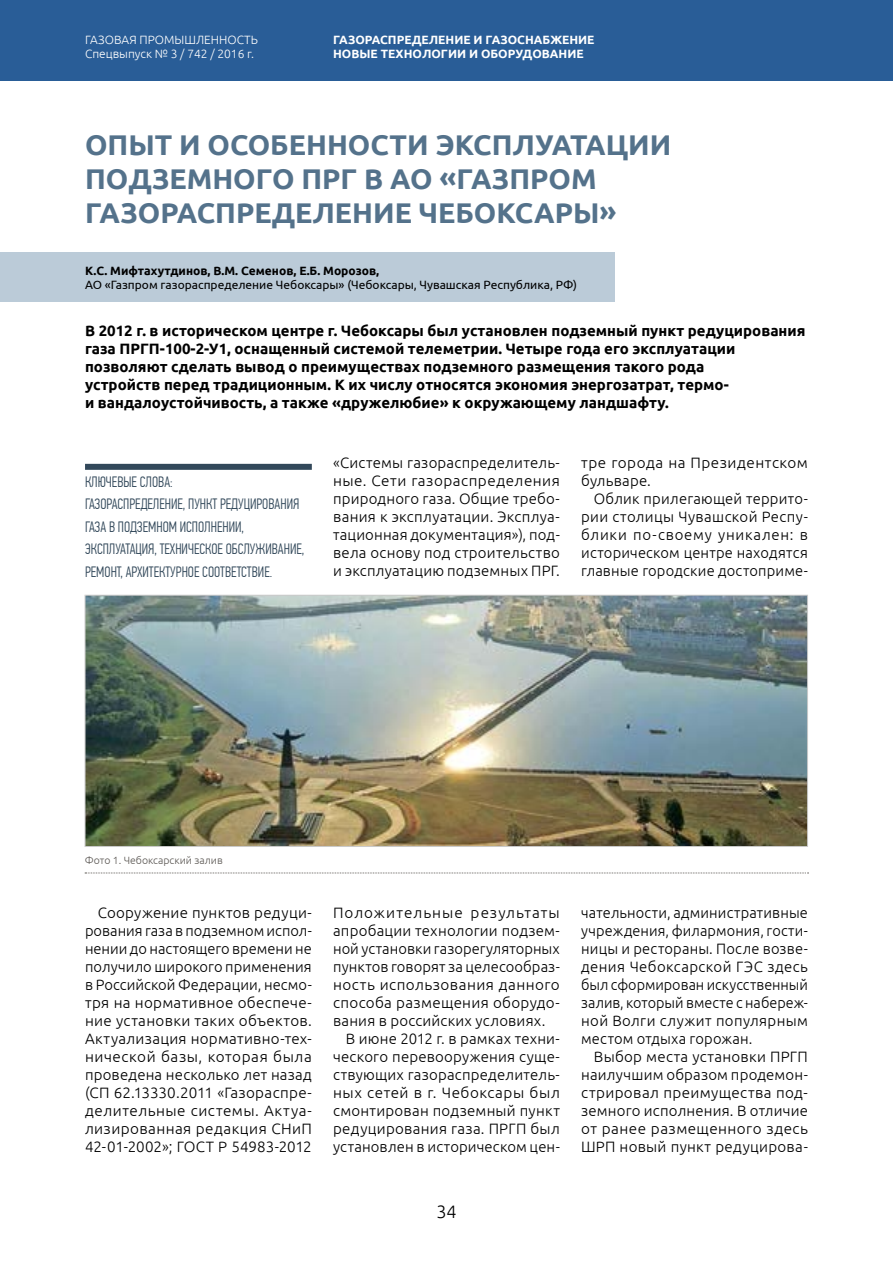
<style>
.page{position:relative;width:893px;height:1263px;background:#fff}
.page>*{position:absolute;margin:0;border:0;box-sizing:border-box;transform-origin:0 0}
.t1{font:700 28.5px/34.2px "Ubuntu";color:#54728b}
.t2{font:300 18px "Ubuntu";color:#000}
.t3{font:300 15px/18px "Ubuntu";letter-spacing:.015em;color:#000;text-align:justify}
.t4{font:700 15px/18px "Ubuntu";color:#000}
.t5{font:300 15px/22.5px "PF Din Text Comp Pro";color:#32485a}
.t6{font:300 15px "Ubuntu";letter-spacing:.07em;color:#000}
.t7{font:300 15px "Ubuntu";letter-spacing:.035em;color:#000}
.t8{font:12px "Ubuntu";color:#000}
.t9{font:700 12px/14.4px "Ubuntu";color:#fff}
.t10{font:300 12px/14.4px "Ubuntu";color:#fff}
.t11{font:700 12px "Ubuntu";color:#000}
.t12{font:300 10.5px "Ubuntu";color:#5b5753}
</style>
<div class="page">
<div style="left:0;top:0;width:893px;height:81px;background:#295d97"></div>
<div style="left:0;top:253px;width:614px;height:49px;background:#bbcbd8"></div>
<div style="left:85px;top:464px;width:227px;height:6px;background:#32485a"></div>
<svg style="left:85px;top:873px;width:723px;height:1px"></svg>
<img style="left:87px;top:597px;width:719px;height:248px">
<div style="left:85px;top:595px;width:723px;height:252px;border:1px solid #cacaca"></div>
<p class="t10" style="left:85px;top:32px;width:174px">ГАЗОВАЯ ПРОМЫШЛЕННОСТЬ<br>Спецвыпуск № 3 / 742 / 2016 г.</p>
<p class="t9" style="left:333px;top:32px;width:263px">ГАЗОРАСПРЕДЕЛЕНИЕ И ГАЗОСНАБЖЕНИЕ<br>НОВЫЕ ТЕХНОЛОГИИ И ОБОРУДОВАНИЕ</p>
<h1 class="t1" style="left:85px;top:127px;width:588px">ОПЫТ И ОСОБЕННОСТИ ЭКСПЛУАТАЦИИ<br>ПОДЗЕМНОГО ПРГ В АО «ГАЗПРОМ<br>ГАЗОРАСПРЕДЕЛЕНИЕ ЧЕБОКСАРЫ»</h1>
<p class="t11" style="left:85px;top:263px;width:296px">К.С. Мифтахутдинов, В.М. Семенов, Е.Б. Морозов,</p>
<p class="t8" style="left:85px;top:278px;width:494px">АО «Газпром газораспределение Чебоксары» (Чебоксары, Чувашская Республика, РФ)</p>
<p class="t4" style="left:85px;top:322px;width:722px">В 2012 г. в историческом центре г. Чебоксары был установлен подземный пункт редуцирования газа ПРГП-100-2-У1, оснащенный системой телеметрии. Четыре года его эксплуатации позволяют сделать вывод о преимуществах подземного размещения такого рода<br>устройств перед традиционным. К их числу относятся экономия энергозатрат, термо-<br>и вандалоустойчивость, а также «дружелюбие» к окружающему ландшафту.</p>
<p class="t5" style="left:85px;top:470px;width:221px">Ключевые слова:<br>газораспределение, пункт редуцирования газа в подземном исполнении, эксплуатация, техническое обслуживание, ремонт, архитектурное соответствие.</p>
<p class="t3" style="left:333px;top:453px;width:228px">«Системы газораспределитель&shy;ные. Сети газораспределения природного газа. Общие требо&shy;вания к эксплуатации. Эксплуа&shy;тационная документация»), под&shy;вела основу под строительство и эксплуатацию подземных ПРГ.</p>
<p class="t3" style="left:581px;top:453px;width:228px">тре города на Президентском бульваре.</p>
<p class="t3" style="left:581px;top:489px;width:228px;text-indent:13px">Облик прилегающей террито&shy;рии столицы Чувашской Респу&shy;блики по-своему уникален: в историческом центре находятся главные городские достоприме-</p>
<p class="t12" style="left:85px;top:854px;width:140px">Фото 1. Чебоксарский залив</p>
<p class="t3" style="left:85px;top:903px;width:228px;text-indent:13px">Сооружение пунктов редуци&shy;рования газа в подземном испол&shy;нении до настоящего времени не получило широкого применения в Российской Федерации, несмо&shy;тря на нормативное обеспече&shy;ние установки таких объектов.<br>Актуализация нормативно-тех&shy;нической базы, которая была проведена несколько лет назад (СП 62.13330.2011 «Газораспре&shy;делительные системы. Актуа&shy;лизированная редакция СНиП 42-01-2002»; ГОСТ Р 54983-2012</p>
<p class="t6" style="left:333px;top:904px;width:228px">Положительные результаты</p>
<p class="t3" style="left:333px;top:921px;width:228px">апробации технологии подзем-</p>
<p class="t3" style="left:333px;top:939px;width:228px">ной установки газорегуляторных</p>
<p class="t3" style="left:333px;top:957px;width:228px">пунктов говорят за целесообраз-</p>
<p class="t3" style="left:333px;top:975px;width:228px">ность использования данного</p>
<p class="t3" style="left:333px;top:993px;width:228px">способа размещения оборудо-</p>
<p class="t3" style="left:333px;top:1011px;width:214px">вания в российских условиях.</p>
<p class="t3" style="left:346px;top:1029px;width:216px">В июне 2012 г. в рамках техни-</p>
<p class="t3" style="left:333px;top:1047px;width:228px">ческого перевооружения суще-</p>
<p class="t3" style="left:333px;top:1065px;width:228px">ствующих газораспределитель-</p>
<p class="t7" style="left:333px;top:1084px;width:228px">ных сетей в г. Чебоксары был</p>
<p class="t3" style="left:333px;top:1101px;width:228px">смонтирован подземный пункт</p>
<p class="t3" style="left:333px;top:1119px;width:228px">редуцирования газа. ПРГП был</p>
<p class="t3" style="left:333px;top:1137px;width:228px">установлен в историческом цен-</p>
<p class="t2" style="left:436px;top:1201px;width:22px">34</p>
<p class="t3" style="left:581px;top:903px;width:228px">чательности, административные учреждения, филармония, гости&shy;ницы и рестораны. После возве&shy;дения Чебоксарской ГЭС здесь был сформирован искусственный залив, который вместе с набереж&shy;ной Волги служит популярным местом отдыха горожан.</p>
<p class="t3" style="left:581px;top:1047px;width:228px;text-indent:13px">Выбор места установки ПРГП наилучшим образом продемон&shy;стрировал преимущества под&shy;земного исполнения. В отличие от ранее размещенного здесь ШРП новый пункт редуцирова-</p>
</div>
